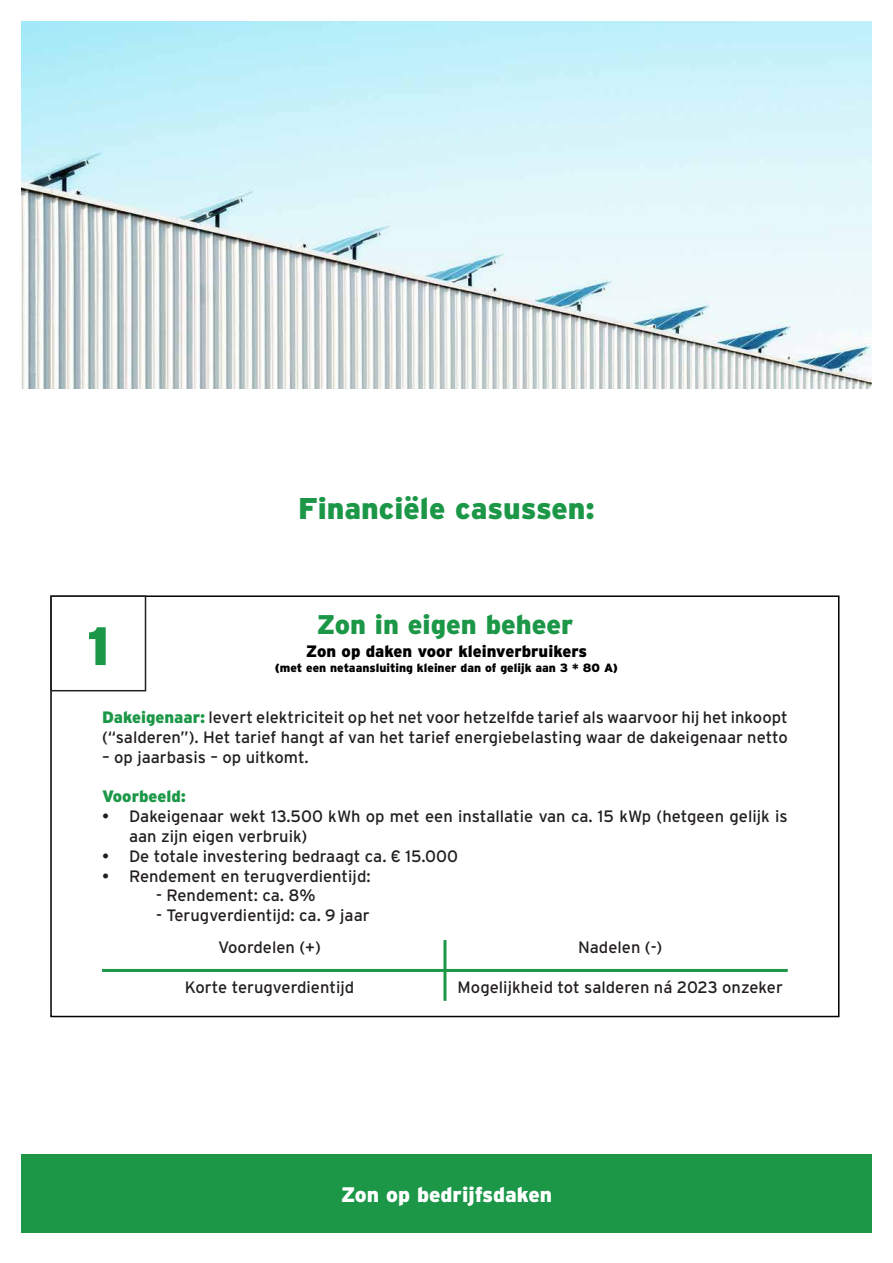
<style>
.page{position:relative;width:893px;height:1263px;background:#fff}
.page>*{position:absolute;margin:0;border:0;box-sizing:border-box;transform-origin:0 0}
.t1{font:900 54px "Interstate";color:#1b9747}
.t2{font:900 30px "Interstate";color:#1b9747}
.t3{font:900 27px "Interstate";color:#1b9747}
.t4{font:900 21px "Interstate";color:#fff}
.t5{font:16.5px/19.8px "Interstate";color:#231f20}
.t6{font:900 16.5px "Interstate";color:#000}
.t7{font:900 16.5px "Interstate";color:#1b9747}
.t8{font:900 12px "Interstate";color:#000}
.s1{font-weight:900;color:#1b9747}
</style>
<div class="page">
<img style="left:21px;top:21px;width:851px;height:367px">
<div style="left:50px;top:595px;width:789px;height:422px;border:2px solid #000"></div>
<hr style="left:102px;top:969px;width:686px;height:3px;background:#1b9747">
<hr style="left:443px;top:940px;width:3px;height:61px;background:#1b9747">
<div style="left:50px;top:595px;width:96px;height:96px;border:2px solid #231f20"></div>
<div style="left:21px;top:1154px;width:851px;height:79px;background:#1b9747"></div>
<h1 class="t1" style="left:87px;top:613px;width:24px">1</h1>
<h2 class="t2" style="left:298px;top:490px;width:298px">Financiële casussen:</h2>
<h3 class="t3" style="left:317px;top:608px;width:258px">Zon in eigen beheer</h3>
<p class="t6" style="left:306px;top:641px;width:283px">Zon op daken voor kleinverbruikers</p>
<p class="t8" style="left:275px;top:660px;width:345px">(met een netaansluiting kleiner dan of gelijk aan 3 * 80 A)</p>
<p class="t5" style="left:102px;top:707px;width:687px"><span class="s1">Dakeigenaar:</span> levert elektriciteit op het net voor hetzelfde tarief als waarvoor hij het inkoopt (“salderen”). Het tarief hangt af van het tarief energiebelasting waar de dakeigenaar netto</p>
<p class="t5" style="left:102px;top:747px;width:208px">– op jaarbasis – op uitkomt.</p>
<p class="t7" style="left:102px;top:786px;width:86px">Voorbeeld:</p>
<p class="t5" style="left:129px;top:806px;width:660px;text-indent:-27px">• Dakeigenaar wekt 13.500 kWh op met een installatie van ca. 15 kWp (hetgeen gelijk is aan zijn eigen verbruik)</p>
<p class="t5" style="left:102px;top:846px;width:357px">• De totale investering bedraagt ca. € 15.000</p>
<p class="t5" style="left:102px;top:866px;width:270px">• Rendement en terugverdientijd:</p>
<p class="t5" style="left:156px;top:885px;width:161px">- Rendement: ca. 8%</p>
<p class="t5" style="left:156px;top:905px;width:215px">- Terugverdientijd: ca. 9 jaar</p>
<p class="t5" style="left:218px;top:937px;width:104px">Voordelen (+)</p>
<p class="t5" style="left:185px;top:977px;width:171px">Korte terugverdientijd</p>
<p class="t5" style="left:578px;top:937px;width:86px">Nadelen (-)</p>
<p class="t5" style="left:458px;top:977px;width:327px">Mogelijkheid tot salderen ná 2023 onzeker</p>
<p class="t4" style="left:341px;top:1182px;width:213px">Zon op bedrijfsdaken</p>
</div>
